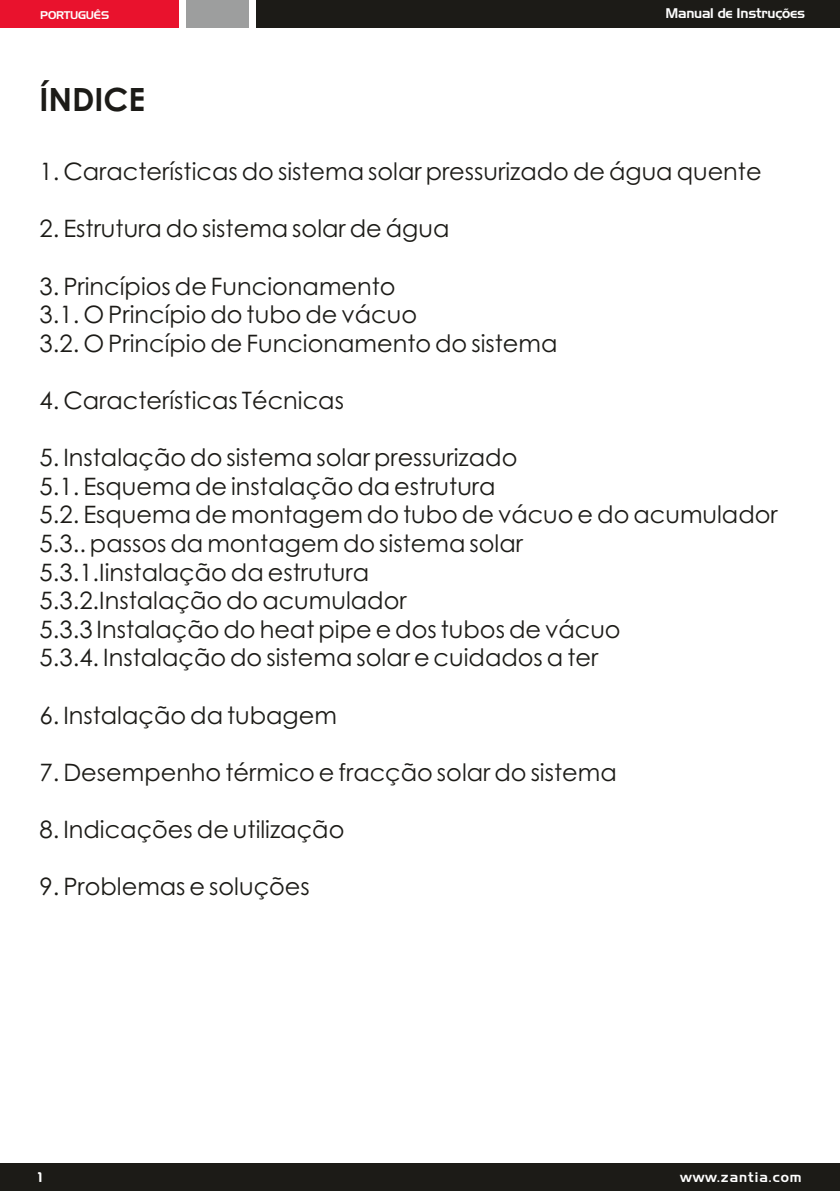
<style>
.page{position:relative;width:840px;height:1191px;background:#fff}
.page>*{position:absolute;margin:0;border:0;box-sizing:border-box;transform-origin:0 0}
.t1{font:700 32px "Century Gothic";color:#1c1b17}
.t2{font:24px/28.6px "Century Gothic";color:#1c1b17}
.t3{font:14.2px "Jobber";color:#fefefe}
.t4{font:14.2px "Jobber";letter-spacing:.085em;color:#fefefe}
.t5{font:14.2px "Cremona";color:#fefefe}
.t6{font:11.4px "Jobber";color:#fefefe}
</style>
<div class="page">
<div style="left:0;top:0;width:179px;height:28px;background:#e9122d"></div>
<div style="left:256px;top:0;width:583px;height:28px;background:#1c1b17"></div>
<div style="left:186px;top:0;width:62px;height:28px;background:#9d9e9e"></div>
<div style="left:0;top:1163px;width:839px;height:28px;background:#1c1b17"></div>
<p class="t6" style="left:40px;top:9px;width:70px">PORTUGUÊS</p>
<p class="t3" style="left:665px;top:5px;width:140px">Manual de Instruções</p>
<h1 class="t1" style="left:39px;top:87px;width:107px">ÍNDICE</h1>
<p class="t2" style="left:39px;top:159px;width:723px">1. Características do sistema solar pressurizado de água quente</p>
<p class="t2" style="left:39px;top:216px;width:411px">2. Estrutura do sistema solar de água</p>
<p class="t2" style="left:39px;top:274px;width:519px">3. Princípios de Funcionamento<br>3.1. O Princípio do tubo de vácuo<br>3.2. O Princípio de Funcionamento do sistema</p>
<p class="t2" style="left:39px;top:388px;width:306px">4. Características Técnicas</p>
<p class="t2" style="left:39px;top:445px;width:739px">5. Instalação do sistema solar pressurizado<br>5.1. Esquema de instalação da estrutura<br>5.2. Esquema de montagem do tubo de vácuo e do acumulador 5.3.. passos da montagem do sistema solar<br>5.3.1.Iinstalação da estrutura<br>5.3.2.Instalação do acumulador<br>5.3.3 Instalação do heat pipe e dos tubos de vácuo<br>5.3.4. Instalação do sistema solar e cuidados a ter</p>
<p class="t2" style="left:39px;top:703px;width:299px">6. Instalação da tubagem</p>
<p class="t2" style="left:39px;top:760px;width:578px">7. Desempenho térmico e fracção solar do sistema</p>
<p class="t2" style="left:39px;top:817px;width:306px">8. Indicações de utilização</p>
<p class="t2" style="left:39px;top:874px;width:272px">9. Problemas e soluções</p>
<p class="t5" style="left:37px;top:1169px;width:6px">1</p>
<p class="t4" style="left:679px;top:1169px;width:123px">www.zantia.com</p>
</div>
